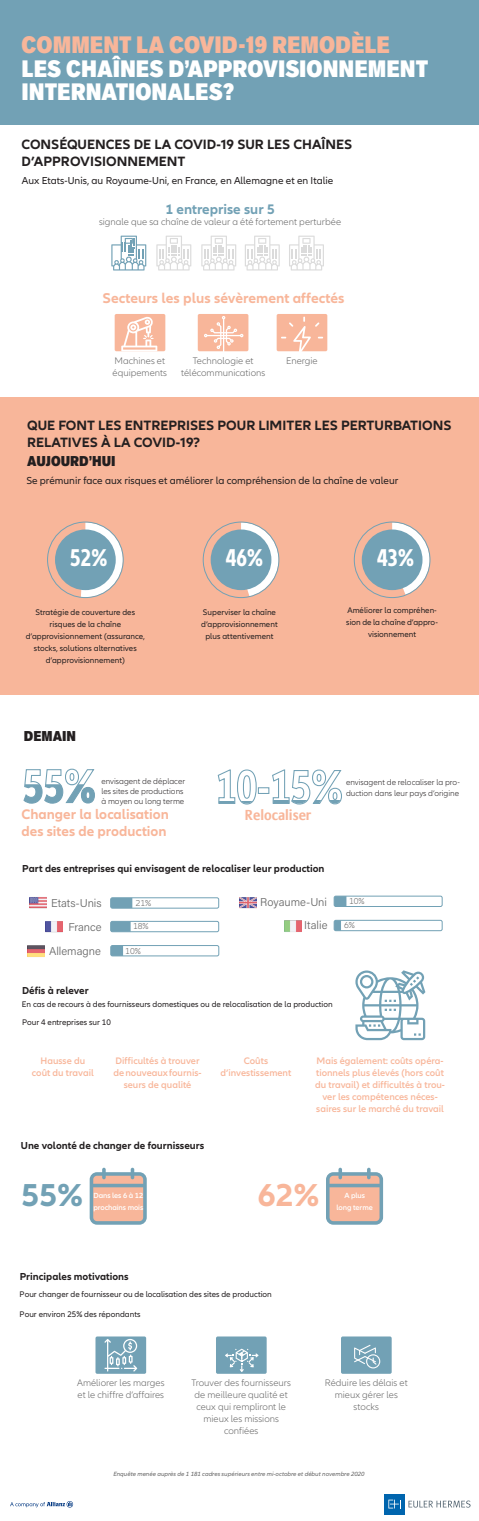
<style>
.page{position:relative;width:479px;height:1521px;background:#fff}
.page>*{position:absolute;margin:0;border:0;box-sizing:border-box;transform-origin:0 0}
.t1{font:700 condensed 49.28px "Allianz Neo";color:#72a1b5}
.t2{font:700 32.87px "Allianz Neo";color:#72a1b5}
.t3{font:700 32.87px "Allianz Neo";color:#f8b69a}
.t4{font:700 condensed 25.2px "Allianz Neo";color:#fff}
.t5{font:900 condensed 23.31px/23.6px "Applied Sans Pro";color:#fff}
.t6{font:900 condensed 23.31px "Applied Sans Pro";color:#f8b69a}
.t7{font:700 14.7px "Allianz Neo";color:#f8b69a}
.t8{font:700 14.35px/17.2px "Allianz Neo";color:#f8b69a}
.t9{font:700 14.35px "Allianz Neo";color:#72a1b5}
.t10{font:700 14.35px "Allianz Sans";color:#f8b69a}
.t11{font:700 14px/16.8px "Allianz Neo";color:#231f20}
.t12{font:900 condensed 14px "Applied Sans Pro";color:#231f20}
.t13{font:300 11.3px "Acumin Pro";color:#666}
.t14{font:10.5px "Allianz Neo";color:#231f20}
.t15{font:700 10.5px "Allianz Neo";color:#231f20}
.t16{font:300 9.8px/11.9px "Allianz Neo";color:#666;text-align:center}
.t17{font:600 9.8px/11.9px "Allianz Neo";color:#f8b69a;text-align:center}
.t18{font:300 8.89px "Allianz Neo";color:#666}
.t19{font:8.4px/11.9px "Allianz Neo";color:#231f20;text-align:center}
.t20{font:300 8.4px/9.8px "Allianz Neo";color:#231f20}
.t21{font:600 7.7px/11.9px "Allianz Neo";letter-spacing:-.01em;color:#fff}
.t22{font:italic 6.3px "Allianz Neo";color:#666}
</style>
<div class="page">
<div style="left:110px;top:898px;width:108px;height:10px;border:1px solid #72a1b5;border-radius:2px"></div>
<svg style="left:110px;top:898px;width:22px;height:10px"></svg>
<div style="left:110px;top:921px;width:108px;height:11px;border:1px solid #72a1b5;border-radius:2px"></div>
<svg style="left:110px;top:921px;width:20px;height:11px"></svg>
<div style="left:110px;top:945px;width:109px;height:11px;border:1px solid #72a1b5;border-radius:2px"></div>
<svg style="left:111px;top:946px;width:12px;height:10px"></svg>
<div style="left:333px;top:896px;width:109px;height:11px;border:1px solid #72a1b5;border-radius:2px"></div>
<svg style="left:334px;top:896px;width:12px;height:10px"></svg>
<div style="left:333px;top:920px;width:109px;height:11px;border:1px solid #72a1b5;border-radius:2px"></div>
<svg style="left:334px;top:920px;width:6px;height:11px"></svg>
<div style="left:0;top:398px;width:478px;height:297px;background:#f8b69a"></div>
<svg style="left:81px;top:522px;width:42px;height:75px"></svg>
<div style="left:0;top:0;width:478px;height:124px;background:#72a1b5"></div>
<div style="left:55px;top:529px;width:61px;height:61px;background:#72a1b5;border-radius:50%"></div>
<div style="left:114px;top:314px;width:51px;height:37px;background:#f8b69a;border-radius:2px"></div>
<div style="left:276px;top:314px;width:51px;height:37px;background:#f8b69a;border-radius:2px"></div>
<div style="left:197px;top:314px;width:51px;height:37px;background:#f8b69a;border-radius:2px"></div>
<svg style="left:217px;top:769px;width:40px;height:36px"></svg>
<div style="left:257px;top:787px;width:12px;height:7px;border:1px solid #72a1b5"></div>
<svg style="left:272px;top:769px;width:70px;height:36px"></svg>
<div style="left:95px;top:1336px;width:51px;height:38px;background:#72a1b5;border-radius:2px"></div>
<div style="left:340px;top:1336px;width:51px;height:38px;background:#72a1b5;border-radius:2px"></div>
<div style="left:216px;top:1336px;width:50px;height:38px;background:#72a1b5;border-radius:2px"></div>
<svg style="left:156px;top:236px;width:35px;height:35px"></svg>
<svg style="left:111px;top:236px;width:35px;height:35px"></svg>
<svg style="left:201px;top:236px;width:35px;height:35px"></svg>
<svg style="left:245px;top:236px;width:34px;height:35px"></svg>
<svg style="left:289px;top:236px;width:34px;height:35px"></svg>
<svg style="left:121px;top:317px;width:36px;height:34px"></svg>
<svg style="left:280px;top:317px;width:43px;height:35px"></svg>
<svg style="left:204px;top:316px;width:39px;height:36px"></svg>
<div style="left:47px;top:522px;width:76px;height:76px;border:1px solid #72a1b5;border-radius:50%"></div>
<svg style="left:241px;top:522px;width:37px;height:74px"></svg>
<div style="left:210px;top:529px;width:61px;height:61px;background:#72a1b5;border-radius:50%"></div>
<div style="left:202px;top:522px;width:77px;height:76px;border:1px solid #72a1b5;border-radius:50%"></div>
<svg style="left:391px;top:522px;width:38px;height:73px"></svg>
<div style="left:361px;top:529px;width:61px;height:61px;background:#72a1b5;border-radius:50%"></div>
<div style="left:353px;top:522px;width:77px;height:76px;border:1px solid #72a1b5;border-radius:50%"></div>
<svg style="left:23px;top:768px;width:72px;height:36px"></svg>
<svg style="left:90px;top:1168px;width:56px;height:57px;background:#d3b6a9"></svg>
<svg style="left:326px;top:1168px;width:56px;height:57px;background:#d3b6a9"></svg>
<svg style="left:104px;top:1339px;width:33px;height:33px"></svg>
<svg style="left:225px;top:1349px;width:33px;height:23px"></svg>
<svg style="left:354px;top:1345px;width:26px;height:23px"></svg>
<svg style="left:355px;top:970px;width:70px;height:70px"></svg>
<div style="left:384px;top:1494px;width:20px;height:20px;background:#0065ae"></div>
<svg style="left:388px;top:1500px;width:11px;height:8px"></svg>
<svg style="left:408px;top:1501px;width:62px;height:7px"></svg>
<svg style="left:10px;top:1501px;width:63px;height:7px"></svg>
<img style="left:30px;top:897px;width:16px;height:12px">
<img style="left:46px;top:921px;width:16px;height:12px">
<img style="left:284px;top:920px;width:17px;height:12px">
<img style="left:28px;top:945px;width:17px;height:12px">
<img style="left:239px;top:897px;width:17px;height:12px">
<h3 class="t6" style="left:22px;top:30px;width:369px">COMMENT LA COVID-19 REMODÈLE</h3>
<h3 class="t5" style="left:22px;top:56px;width:407px">LES CHAÎNES D’APPROVISIONNEMENT<br>INTERNATIONALES?</h3>
<h3 class="t11" style="left:22px;top:136px;width:332px">CONSÉQUENCES DE LA COVID-19 SUR LES CHAÎNES<br>D’APPROVISIONNEMENT</h3>
<p class="t14" style="left:22px;top:175px;width:312px">Aux Etats-Unis, au Royaume-Uni, en France, en Allemagne et en Italie</p>
<h3 class="t9" style="left:165px;top:200px;width:111px">1 entreprise sur 5</h3>
<p class="t16" style="left:99px;top:216px;width:243px">signale que sa chaîne de valeur a été fortement perturbée</p>
<h3 class="t7" style="left:102px;top:290px;width:243px">Secteurs les plus sévèrement affectés</h3>
<p class="t16" style="left:112px;top:355px;width:56px;text-align:left">Machines et équipements</p>
<p class="t16" style="left:181px;top:355px;width:85px">Technologie et télécommunications</p>
<p class="t16" style="left:286px;top:355px;width:33px">Energie</p>
<h3 class="t11" style="left:27px;top:417px;width:425px">QUE FONT LES ENTREPRISES POUR LIMITER LES PERTURBATIONS<br>RELATIVES À LA COVID-19?</h3>
<h3 class="t12" style="left:27px;top:453px;width:90px">AUJOURD’HUI</h3>
<p class="t14" style="left:26px;top:474px;width:373px">Se prémunir face aux risques et améliorer la compréhension de la chaîne de valeur</p>
<h3 class="t4" style="left:70px;top:543px;width:38px">52%</h3>
<p class="t19" style="left:26px;top:607px;width:121px">Stratégie de couverture des risques de la chaîne d’approvisionnement (assurance, stocks, solutions alternatives d’approvisionnement)</p>
<h3 class="t12" style="left:24px;top:728px;width:53px">DEMAIN</h3>
<h3 class="t4" style="left:226px;top:543px;width:38px">46%</h3>
<h3 class="t4" style="left:376px;top:543px;width:38px">43%</h3>
<p class="t19" style="left:201px;top:607px;width:78px">Superviser la chaîne d’approvisionnement plus attentivement</p>
<p class="t19" style="left:346px;top:604px;width:93px">Améliorer la compréhen&shy;sion de la chaîne d’appro&shy;visionnement</p>
<p class="t20" style="left:101px;top:777px;width:85px">envisagent de déplacer les sites de productions à moyen ou long terme</p>
<h1 class="t1" style="left:215px;top:758px;width:128px">10-15%</h1>
<h3 class="t10" style="left:245px;top:806px;width:68px">Relocaliser</h3>
<p class="t20" style="left:345px;top:776px;width:115px;line-height:11.9px">envisagent de relocaliser la pro&shy;duction dans leur pays d’origine</p>
<h3 class="t8" style="left:21px;top:806px;width:149px">Changer la localisation des sites de production</h3>
<p class="t15" style="left:22px;top:863px;width:303px">Part des entreprises qui envisagent de relocaliser leur production</p>
<p class="t18" style="left:136px;top:898px;width:17px">21%</p>
<p class="t18" style="left:133px;top:921px;width:17px">18%</p>
<p class="t18" style="left:125px;top:946px;width:17px">10%</p>
<h3 class="t13" style="left:260px;top:894px;width:68px">Royaume-Uni</h3>
<h3 class="t13" style="left:51px;top:895px;width:52px">Etats-Unis</h3>
<h3 class="t13" style="left:304px;top:917px;width:25px">Italie</h3>
<h3 class="t13" style="left:68px;top:919px;width:35px">France</h3>
<h3 class="t13" style="left:49px;top:943px;width:53px">Allemagne</h3>
<p class="t15" style="left:22px;top:985px;width:68px">Défis à relever</p>
<p class="t19" style="left:22px;top:996px;width:312px;line-height:17.7px;text-align:left">En cas de recours à des fournisseurs domestiques ou de relocalisation de la production<br>Pour 4 entreprises sur 10</p>
<p class="t18" style="left:348px;top:896px;width:17px">10%</p>
<p class="t18" style="left:343px;top:920px;width:12px">6%</p>
<p class="t17" style="left:32px;top:1055px;width:63px">Hausse du coût du travail</p>
<p class="t17" style="left:113px;top:1055px;width:89px">Difficultés à trouver de nouveaux fournis&shy;seurs de qualité</p>
<p class="t17" style="left:220px;top:1055px;width:72px">Coûts d’investissement</p>
<p class="t17" style="left:315px;top:1055px;width:131px">Mais également: coûts opéra&shy;tionnels plus élevés (hors coût du travail) et difficultés à trou&shy;ver les compétences néces&shy;saires sur le marché du travail</p>
<p class="t15" style="left:21px;top:1139px;width:185px">Une volonté de changer de fournisseurs</p>
<h2 class="t2" style="left:22px;top:1176px;width:63px">55%</h2>
<p class="t21" style="left:93px;top:1190px;width:51px">Dans les 6 à 12 prochains mois</p>
<h2 class="t3" style="left:257px;top:1176px;width:63px">62%</h2>
<p class="t21" style="left:336px;top:1190px;width:38px;text-align:center">A plus long terme</p>
<p class="t15" style="left:20px;top:1271px;width:110px">Principales motivations</p>
<p class="t19" style="left:20px;top:1288px;width:253px">Pour changer de fournisseur ou de localisation des sites de production</p>
<p class="t19" style="left:20px;top:1309px;width:122px">Pour environ 25% des répondants</p>
<p class="t16" style="left:77px;top:1378px;width:89px;text-align:left">Améliorer les marges et le chiffre d’affaires</p>
<p class="t16" style="left:191px;top:1378px;width:101px">Trouver des fournisseurs de meilleure qualité et ceux qui rempliront le mieux les missions confiées</p>
<p class="t16" style="left:324px;top:1378px;width:84px">Réduire les délais et mieux gérer les stocks</p>
<p class="t22" style="left:113px;top:1470px;width:252px">Enquête menée auprès de 1 181 cadres supérieurs entre mi-octobre et début novembre 2020</p>
</div>
